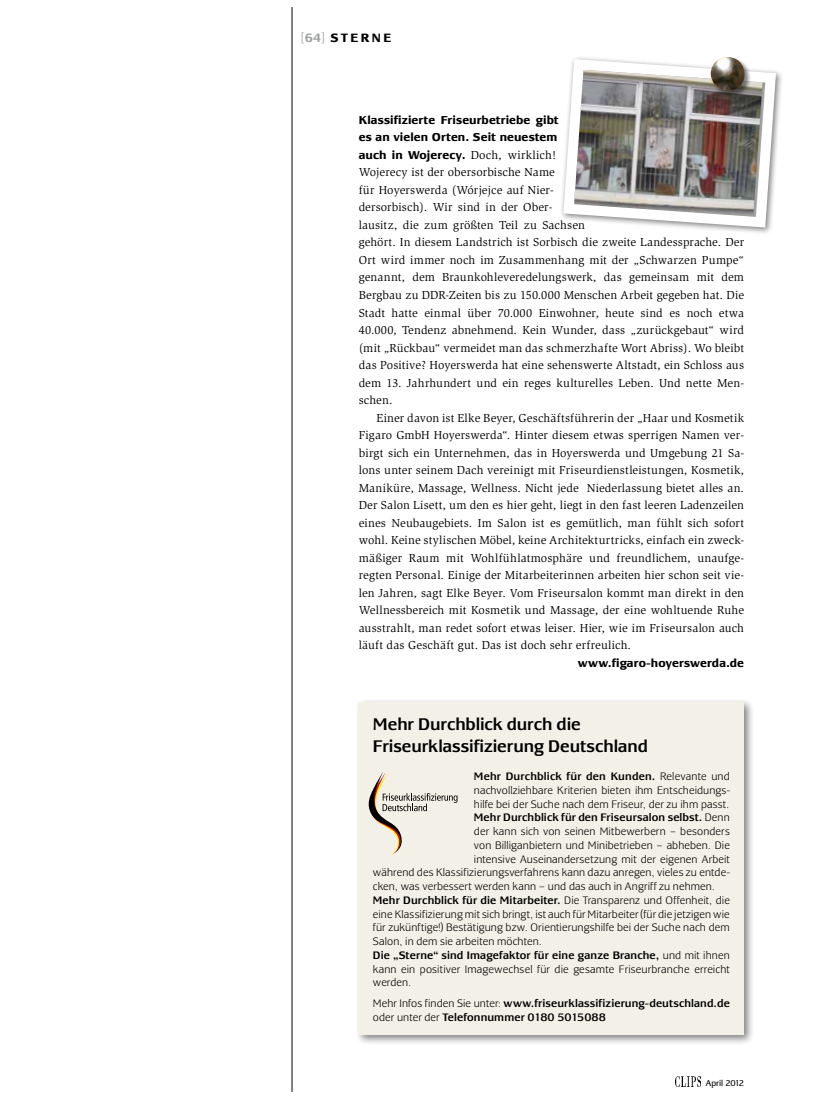
<style>
.page{position:relative;width:815px;height:1099px;background:#fff}
.page>*{position:absolute;margin:0;border:0;box-sizing:border-box;transform-origin:0 0}
.t1{font:500 17.5px/22.5px "Lesmore";letter-spacing:-.01em;color:#000}
.t2{font:700 12.5px "Lesmore";letter-spacing:.2em;color:#000}
.t3{font:11.88px/17.5px "Slimbach";letter-spacing:.01em;color:#000}
.t4{font:700 11.88px/17.5px "Lesmore";letter-spacing:.005em;color:#000;text-align:justify}
.t5{font:300 11.25px "Lesmore";letter-spacing:.005em;color:#000}
.t6{font:500 11.25px/13.8px "Lesmore";letter-spacing:.005em;color:#000}
.t7{font:8.75px "Lesmore";color:#000}
.s1{font-weight:300;color:#9c9e9f}
.s2{color:#9c9e9f}
.s3{font-family:"Slimbach";font-weight:400}
.s4{font-weight:300}
</style>
<div class="page">
<div style="left:354px;top:697px;width:401px;height:348px;background:#000;opacity:.5"></div>
<div style="left:359px;top:701px;width:385px;height:333px;background:#f3f1e7"></div>
<svg style="left:369px;top:772px;width:89px;height:83px"></svg>
<svg style="left:561px;top:57px;width:220px;height:176px"></svg>
<div style="left:710px;top:57px;width:42px;height:41px;background:#000;opacity:.5"></div>
<img style="left:711px;top:57px;width:34px;height:35px">
<hr style="left:292px;top:7px;width:1px;height:1084px;background:#000">
<img style="left:676px;top:1076px;width:25px;height:10px">
<p class="t2" style="left:301px;top:29px;width:92px"><span class="s1">[</span><span class="s2">64</span><span class="s1">]</span> Ster ne</p>
<p class="t4" style="left:359px;top:111px;width:201px">Klassifizierte Friseurbetriebe gibt es an vielen Orten. Seit neuestem auch in Wojerecy. <span class="s3">Doch, wirklich!</span></p>
<p class="t3" style="left:359px;top:164px;width:387px">Wojerecy ist der obersorbische Name<br>für Hoyerswerda (Wórjejce auf Nier-<br>dersorbisch). Wir sind in der Ober-<br>lausitz, die zum größten Teil zu Sachsen<br>gehört. In diesem Landstrich ist Sorbisch die zweite Landessprache. Der Ort wird immer noch im Zusammenhang mit der „Schwarzen Pumpe“ genannt, dem Braunkohleveredelungswerk, das gemeinsam mit dem Bergbau zu DDR-Zeiten bis zu 150.000 Menschen Arbeit gegeben hat. Die Stadt hatte einmal über 70.000 Einwohner, heute sind es noch etwa 40.000, Tendenz abnehmend. Kein Wunder, dass „zurückgebaut“ wird (mit „Rückbau“ vermeidet man das schmerzhafte Wort Abriss). Wo bleibt das Positive? Hoyerswerda hat eine sehenswerte Altstadt, ein Schloss aus dem 13. Jahrhundert und ein reges kulturelles Leben. Und nette Men&shy;schen.</p>
<p class="t3" style="left:359px;top:409px;width:387px;text-align:justify;text-indent:18px">Einer davon ist Elke Beyer, Geschäftsführerin der „Haar und Kosmetik Figaro GmbH Hoyerswerda“. Hinter diesem etwas sperrigen Namen ver&shy;birgt sich ein Unternehmen, das in Hoyerswerda und Umgebung 21 Sa&shy;lons unter seinem Dach vereinigt mit Friseurdienstleistungen, Kosmetik, Maniküre, Massage, Wellness. Nicht jede Niederlassung bietet alles an.<br>Der Salon Lisett, um den es hier geht, liegt in den fast leeren Ladenzeilen eines Neubaugebiets. Im Salon ist es gemütlich, man fühlt sich sofort wohl. Keine stylischen Möbel, keine Architekturtricks, einfach ein zweck&shy;mäßiger Raum mit Wohlfühlatmosphäre und freundlichem, unaufge&shy;regten Personal. Einige der Mitarbeiterinnen arbeiten hier schon seit vie&shy;len Jahren, sagt Elke Beyer. Vom Friseursalon kommt man direkt in den Wellnessbereich mit Kosmetik und Massage, der eine wohltuende Ruhe ausstrahlt, man redet sofort etwas leiser. Hier, wie im Friseursalon auch läuft das Geschäft gut. Das ist doch sehr erfreulich.</p>
<p class="t4" style="left:578px;top:653px;width:168px">www.figaro-hoyerswerda.de</p>
<h1 class="t1" style="left:373px;top:711px;width:276px">Mehr Durchblick durch die<br>Friseurklassifizierung Deutschland</h1>
<p class="t6" style="left:474px;top:769px;width:258px">Mehr Durchblick für den Kunden. <span class="s4">Relevante und</span></p>
<p class="t5" style="left:474px;top:782px;width:258px">nachvollziehbare Kriterien bieten ihm Entscheidungs-</p>
<p class="t5" style="left:474px;top:796px;width:257px">hilfe bei der Suche nach dem Friseur, der zu ihm passt.</p>
<p class="t6" style="left:474px;top:810px;width:257px">Mehr Durchblick für den Friseursalon selbst. <span class="s4">Denn</span></p>
<p class="t5" style="left:474px;top:823px;width:257px">der kann sich von seinen Mitbewerbern – besonders</p>
<p class="t5" style="left:474px;top:837px;width:257px">von Billiganbietern und Minibetrieben – abheben. Die</p>
<p class="t5" style="left:474px;top:851px;width:257px">intensive Auseinandersetzung mit der eigenen Arbeit</p>
<p class="t5" style="left:373px;top:864px;width:358px">während des Klassifizierungsverfahrens kann dazu anregen, vieles zu entde-</p>
<p class="t5" style="left:373px;top:878px;width:344px">cken, was verbessert werden kann – und das auch in Angriff zu nehmen.</p>
<p class="t6" style="left:373px;top:892px;width:358px">Mehr Durchblick für die Mitarbeiter. <span class="s4">Die Transparenz und Offenheit, die</span></p>
<p class="t5" style="left:373px;top:906px;width:358px">eine Klassifizierung mit sich bringt, ist auch für Mitarbeiter (für die jetzigen wie</p>
<p class="t5" style="left:373px;top:919px;width:358px">für zukünftige!) Bestätigung bzw. Orientierungshilfe bei der Suche nach dem</p>
<p class="t5" style="left:373px;top:933px;width:170px">Salon, in dem sie arbeiten möchten.</p>
<p class="t6" style="left:373px;top:947px;width:358px">Die „Sterne“ sind Imagefaktor für eine ganze Branche, <span class="s4">und mit ihnen</span></p>
<p class="t5" style="left:373px;top:961px;width:358px">kann ein positiver Imagewechsel für die gesamte Friseurbranche erreicht</p>
<p class="t5" style="left:373px;top:974px;width:40px">werden.</p>
<p class="t6" style="left:373px;top:996px;width:358px"><span class="s4">Mehr Infos finden Sie unter:</span> www.friseurklassifizierung-deutschland.de <span class="s4">oder unter der</span> Telefonnummer 0180 5015088</p>
<p class="t7" style="left:706px;top:1077px;width:40px">April 2012</p>
</div>
